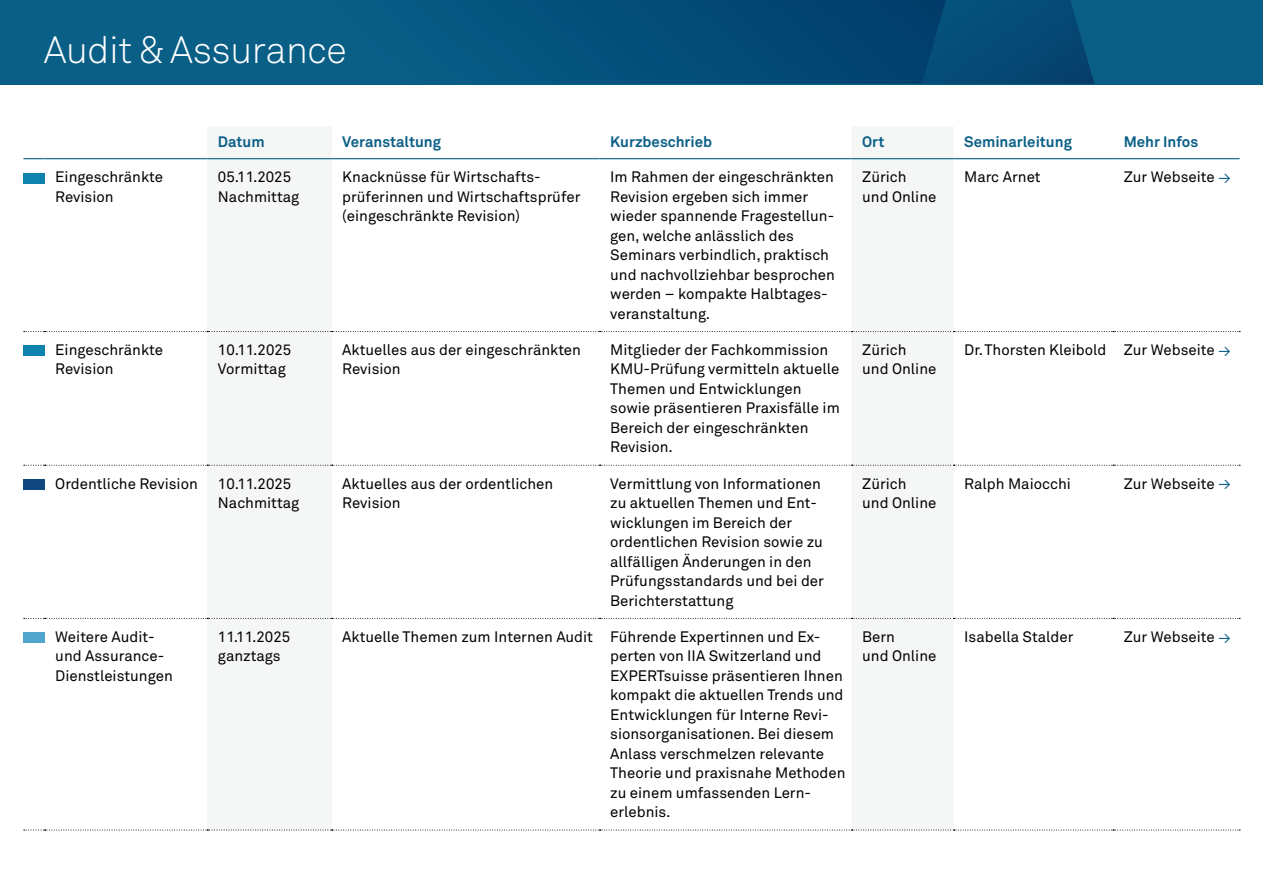
<style>
.page{position:relative;width:1263px;height:893px;background:#fff}
.page>*{position:absolute;margin:0;border:0;box-sizing:border-box;transform-origin:0 0}
.t1{font:37.5px "Akkurat Light Pro";letter-spacing:-.01em;color:#fff}
.t2{font:15px/19.5px "Akkurat Pro";color:#000}
.t3{font:700 15px "Akkurat Pro";color:#0a5f87}
.s1{color:#0a5f87}
</style>
<div class="page">
<div style="left:0;top:0;width:1263px;height:84px;background:#0a5f87"></div>
<svg style="left:483px;top:0;width:611px;height:84px"></svg>
<svg style="left:207px;top:159px;width:747px;height:671px"></svg>
<svg style="left:23px;top:158px;width:22px;height:1px"></svg>
<hr style="left:45px;top:158px;width:162px;height:1px;background:#0a5f87">
<hr style="left:207px;top:158px;width:125px;height:1px;background:#0a5f87">
<hr style="left:600px;top:158px;width:251px;height:1px;background:#0a5f87">
<hr style="left:851px;top:158px;width:103px;height:1px;background:#0a5f87">
<hr style="left:954px;top:158px;width:159px;height:1px;background:#0a5f87">
<hr style="left:1113px;top:158px;width:126px;height:1px;background:#0a5f87">
<svg style="left:24px;top:331px;width:1216px;height:1px"></svg>
<svg style="left:24px;top:465px;width:1216px;height:1px"></svg>
<svg style="left:24px;top:618px;width:1216px;height:1px"></svg>
<svg style="left:24px;top:830px;width:1216px;height:1px"></svg>
<hr style="left:332px;top:158px;width:268px;height:1px;background:#0a5f87">
<div style="left:23px;top:173px;width:22px;height:10px;background:#0f82af"></div>
<div style="left:23px;top:345px;width:22px;height:11px;background:#0f82af"></div>
<div style="left:23px;top:479px;width:22px;height:11px;background:#0f467d"></div>
<div style="left:23px;top:632px;width:22px;height:11px;background:#50a5cd"></div>
<h1 class="t1" style="left:44px;top:28px;width:304px">Audit &amp; Assurance</h1>
<p class="t3" style="left:218px;top:132px;width:48px">Datum</p>
<p class="t3" style="left:342px;top:132px;width:100px">Veranstaltung</p>
<p class="t3" style="left:610px;top:132px;width:103px">Kurzbeschrieb</p>
<p class="t3" style="left:862px;top:132px;width:24px">Ort</p>
<p class="t3" style="left:964px;top:132px;width:109px">Seminarleitung</p>
<p class="t3" style="left:1124px;top:132px;width:76px">Mehr Infos</p>
<p class="t2" style="left:55px;top:168px;width:109px">Eingeschränkte<br>Revision</p>
<p class="t2" style="left:218px;top:168px;width:83px">05.11.2025<br>Nachmittag</p>
<p class="t2" style="left:342px;top:168px;width:240px">Knacknüsse für Wirtschafts&shy;prüferinnen und Wirtschaftsprüfer (eingeschränkte Revision)</p>
<p class="t2" style="left:610px;top:168px;width:226px">Im Rahmen der eingeschränkten<br>Revision ergeben sich immer wieder spannende Fragestellun&shy;gen, welche anlässlich des<br>Seminars verbindlich, praktisch und nachvollziehbar besprochen werden – kompakte Halbtages&shy;veranstaltung.</p>
<p class="t2" style="left:862px;top:168px;width:76px">Zürich und Online</p>
<p class="t2" style="left:964px;top:168px;width:78px">Marc Arnet</p>
<p class="t2" style="left:1124px;top:168px;width:109px">Zur Webseite <span class="s1">→</span></p>
<p class="t2" style="left:55px;top:340px;width:109px">Eingeschränkte<br>Revision</p>
<p class="t2" style="left:218px;top:340px;width:75px">10.11.2025<br>Vormittag</p>
<p class="t2" style="left:342px;top:340px;width:240px">Aktuelles aus der eingeschränkten<br>Revision</p>
<p class="t2" style="left:610px;top:340px;width:231px">Mitglieder der Fachkommission<br>KMU-Prüfung vermitteln aktuelle<br>Themen und Entwicklungen sowie präsentieren Praxisfälle im<br>Bereich der eingeschränkten<br>Revision.</p>
<p class="t2" style="left:862px;top:340px;width:76px">Zürich und Online</p>
<p class="t2" style="left:964px;top:340px;width:268px">Dr.Thorsten Kleibold Zur Webseite <span class="s1">→</span></p>
<p class="t2" style="left:55px;top:474px;width:144px">Ordentliche Revision</p>
<p class="t2" style="left:218px;top:474px;width:83px">10.11.2025<br>Nachmittag</p>
<p class="t2" style="left:342px;top:474px;width:212px">Aktuelles aus der ordentlichen<br>Revision</p>
<p class="t2" style="left:610px;top:474px;width:215px">Vermittlung von Informationen zu aktuellen Themen und Ent&shy;wicklungen im Bereich der ordentlichen Revision sowie zu allfälligen Änderungen in den<br>Prüfungsstandards und bei der<br>Berichterstattung</p>
<p class="t2" style="left:862px;top:474px;width:76px">Zürich und Online</p>
<p class="t2" style="left:964px;top:474px;width:108px">Ralph Maiocchi</p>
<p class="t2" style="left:1124px;top:474px;width:109px">Zur Webseite <span class="s1">→</span></p>
<p class="t2" style="left:55px;top:627px;width:119px">Weitere Audit&shy;und Assurance-<br>Dienstleistungen</p>
<p class="t2" style="left:218px;top:627px;width:74px">11.11.2025 ganztags</p>
<p class="t2" style="left:610px;top:627px;width:237px;text-indent:-268px">Aktuelle Themen zum Internen Audit Führende Expertinnen und Ex&shy;perten von IIA Switzerland und EXPERTsuisse präsentieren Ihnen kompakt die aktuellen Trends und Entwicklungen für Interne Revi&shy;sionsorganisationen. Bei diesem Anlass verschmelzen relevante Theorie und praxisnahe Methoden zu einem umfassenden Lern&shy;erlebnis.</p>
<p class="t2" style="left:862px;top:627px;width:76px">Bern<br>und Online</p>
<p class="t2" style="left:964px;top:627px;width:111px">Isabella Stalder</p>
<p class="t2" style="left:1124px;top:627px;width:109px">Zur Webseite <span class="s1">→</span></p>
</div>
